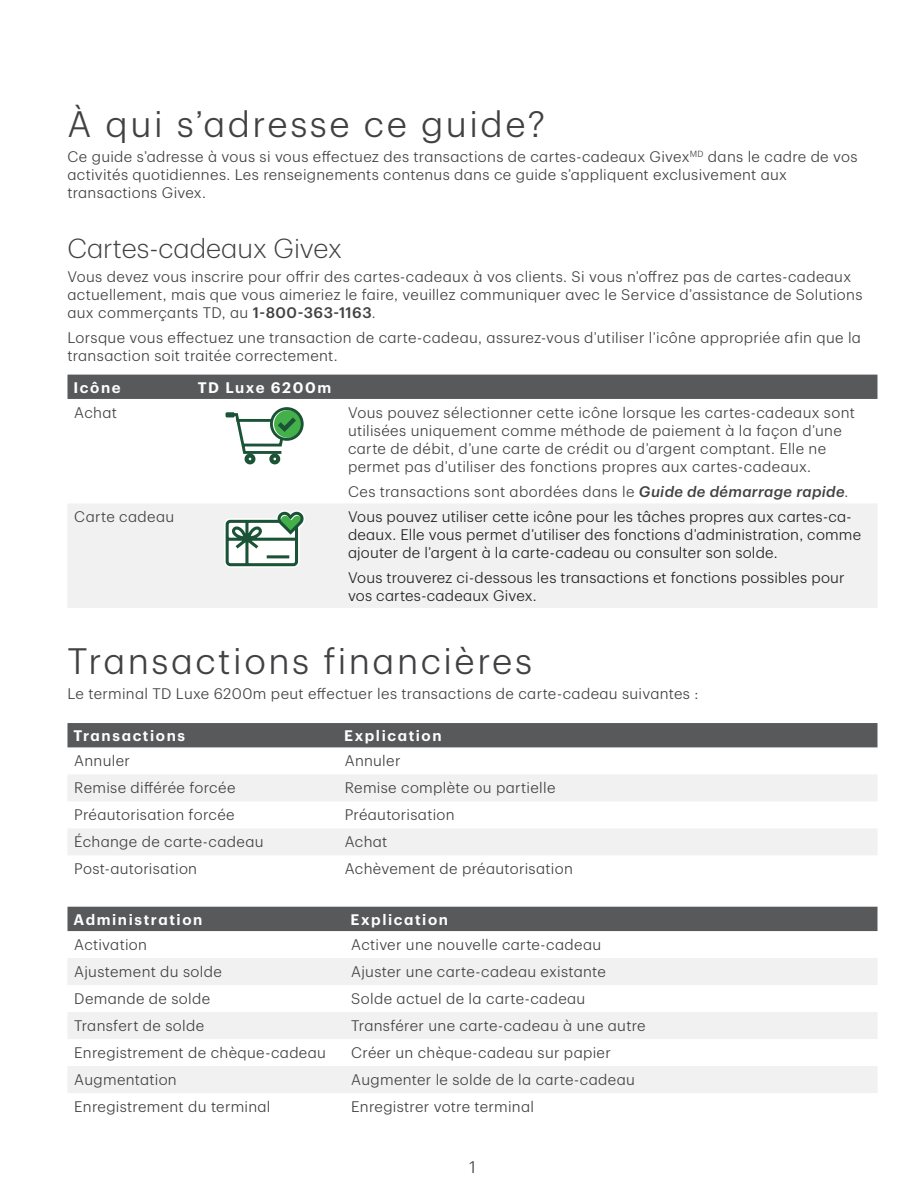
<style>
.page{position:relative;width:918px;height:1188px;background:#fff}
.page>*{position:absolute;margin:0;border:0;box-sizing:border-box;transform-origin:0 0}
.Header_1{font:300 36px "TD Graphik";letter-spacing:.07em;color:#414042}
.Header_2{font:300 27px "TD Graphik";color:#414042}
.t1{font:300 16.5px "TD Graphik";color:#414042}
.Table_text{font:300 15px/18px "TD Graphik";letter-spacing:.02em;color:#414042}
.Text{font:300 15px/18px "TD Graphik";letter-spacing:.02em;color:#414042}
.Table_text-2{font:300 15px/18px "TD Graphik";letter-spacing:.01em;color:#231f20}
.Text__Spacing{font:300 15px/18px "TD Graphik";letter-spacing:.02em;color:#414042}
.Table_Header{font:600 15px "TD Graphik";letter-spacing:.105em;color:#fff}
.s1{font-weight:500}
.s2{font-weight:500;font-style:italic}
</style>
<div class="page">
<div style="left:68px;top:375px;width:810px;height:24px;background:#58595b"></div>
<div style="left:68px;top:504px;width:809px;height:104px;background:#f1f1f2"></div>
<svg style="left:225px;top:407px;width:79px;height:58px"></svg>
<svg style="left:224px;top:510px;width:81px;height:58px"></svg>
<div style="left:68px;top:723px;width:810px;height:24px;background:#58595b"></div>
<svg style="left:68px;top:775px;width:809px;height:80px;fill:#f1f1f2"></svg>
<div style="left:68px;top:907px;width:810px;height:24px;background:#58595b"></div>
<svg style="left:68px;top:958px;width:809px;height:135px;fill:#f1f1f2"></svg>
<h2 class="Header_1" style="left:68px;top:98px;width:479px">À qui s’adresse ce guide?</h2>
<p class="Text" style="left:68px;top:147px;width:792px">Ce guide s’adresse à vous si vous effectuez des transactions de cartes-cadeaux Givex<sup>MD</sup> dans le cadre de vos activités quotidiennes. Les renseignements contenus dans ce guide s’appliquent exclusivement aux transactions Givex.</p>
<h3 class="Header_2" style="left:68px;top:228px;width:276px">Cartes-cadeaux Givex</h3>
<p class="Text" style="left:68px;top:267px;width:797px">Vous devez vous inscrire pour offrir des cartes-cadeaux à vos clients. Si vous n’offrez pas de cartes-cadeaux actuellement, mais que vous aimeriez le faire, veuillez communiquer avec le Service d’assistance de Solutions aux commerçants TD, au <span class="s1">1-800-363-1163</span>.</p>
<p class="Text__Spacing" style="left:68px;top:327px;width:795px">Lorsque vous effectuez une transaction de carte-cadeau, assurez-vous d’utiliser l’icône appropriée afin que la transaction soit traitée correctement.</p>
<p class="Table_Header" style="left:74px;top:376px;width:49px">Icône</p>
<p class="Table_Header" style="left:198px;top:376px;width:135px">TD Luxe 6200m</p>
<p class="Table_text" style="left:74px;top:402px;width:44px">Achat</p>
<p class="Table_text" style="left:348px;top:402px;width:508px">Vous pouvez sélectionner cette icône lorsque les cartes-cadeaux sont utilisées uniquement comme méthode de paiement à la façon d’une carte de débit, d’une carte de crédit ou d’argent comptant. Elle ne permet pas d’utiliser des fonctions propres aux cartes-cadeaux.</p>
<p class="Table_text" style="left:348px;top:481px;width:502px">Ces transactions sont abordées dans le <span class="s2">Guide de démarrage rapide</span>.</p>
<p class="Table_text" style="left:74px;top:507px;width:102px">Carte cadeau</p>
<p class="Table_text-2" style="left:348px;top:507px;width:515px">Vous pouvez utiliser cette icône pour les tâches propres aux cartes-ca&shy;deaux. Elle vous permet d’utiliser des fonctions d’administration, comme ajouter de l’argent à la carte-cadeau ou consulter son solde.</p>
<p class="Table_text-2" style="left:348px;top:568px;width:498px">Vous trouverez ci-dessous les transactions et fonctions possibles pour vos cartes-cadeaux Givex.</p>
<h2 class="Header_1" style="left:68px;top:634px;width:466px">Transactions financières</h2>
<p class="Text" style="left:68px;top:683px;width:632px">Le terminal TD Luxe 6200m peut effectuer les transactions de carte-cadeau suivantes :</p>
<p class="Table_Header" style="left:74px;top:724px;width:113px">Transactions</p>
<p class="Table_Header" style="left:344px;top:724px;width:99px">Explication</p>
<p class="Table_text" style="left:74px;top:751px;width:57px">Annuler</p>
<p class="Table_text" style="left:345px;top:751px;width:57px">Annuler</p>
<p class="Table_text" style="left:74px;top:778px;width:163px">Remise différée forcée</p>
<p class="Table_text" style="left:345px;top:778px;width:212px">Remise complète ou partielle</p>
<p class="Table_text" style="left:74px;top:805px;width:162px">Préautorisation forcée</p>
<p class="Table_text" style="left:345px;top:805px;width:111px">Préautorisation</p>
<p class="Table_text" style="left:74px;top:832px;width:191px">Échange de carte-cadeau</p>
<p class="Table_text" style="left:345px;top:832px;width:44px">Achat</p>
<p class="Table_text" style="left:74px;top:859px;width:124px">Post-autorisation</p>
<p class="Table_text" style="left:345px;top:859px;width:230px">Achèvement de préautorisation</p>
<p class="Table_Header" style="left:74px;top:908px;width:130px">Administration</p>
<p class="Table_Header" style="left:351px;top:908px;width:99px">Explication</p>
<p class="Table_text" style="left:74px;top:934px;width:74px">Activation</p>
<p class="Table_text" style="left:351px;top:934px;width:252px">Activer une nouvelle carte-cadeau</p>
<p class="Table_text" style="left:74px;top:961px;width:149px">Ajustement du solde</p>
<p class="Table_text" style="left:351px;top:961px;width:256px">Ajuster une carte-cadeau existante</p>
<p class="Table_text" style="left:74px;top:988px;width:137px">Demande de solde</p>
<p class="Table_text" style="left:351px;top:988px;width:236px">Solde actuel de la carte-cadeau</p>
<p class="Table_text" style="left:74px;top:1015px;width:131px">Transfert de solde</p>
<p class="Table_text" style="left:351px;top:1015px;width:296px">Transférer une carte-cadeau à une autre</p>
<p class="Table_text" style="left:74px;top:1042px;width:253px">Enregistrement de chèque-cadeau</p>
<p class="Table_text" style="left:351px;top:1042px;width:261px">Créer un chèque-cadeau sur papier</p>
<p class="Table_text" style="left:74px;top:1069px;width:104px">Augmentation</p>
<p class="Table_text" style="left:351px;top:1069px;width:285px">Augmenter le solde de la carte-cadeau</p>
<p class="Table_text" style="left:74px;top:1096px;width:198px">Enregistrement du terminal</p>
<p class="Table_text" style="left:351px;top:1096px;width:184px">Enregistrer votre terminal</p>
<p class="t1" style="left:469px;top:1155px;width:8px">1</p>
</div>
